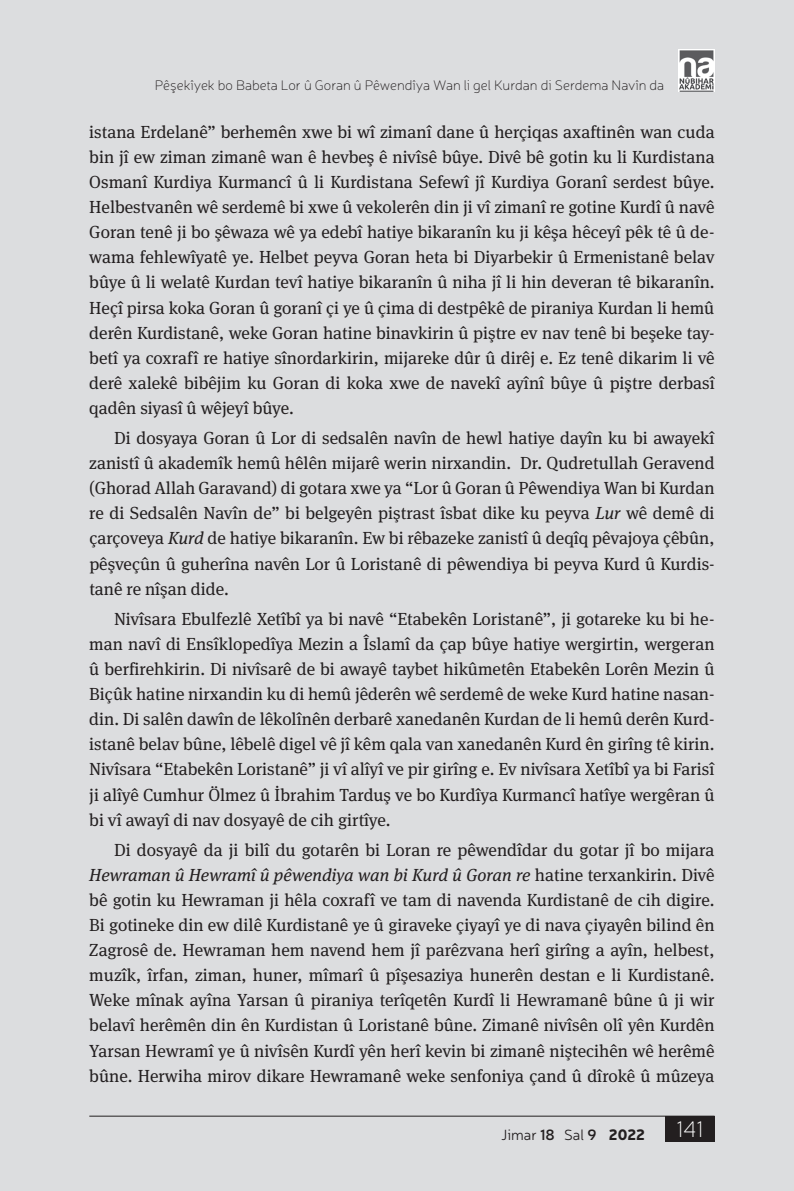
<style>
.page{position:relative;width:794px;height:1191px;background:#dcdddf}
.page>*{position:absolute;margin:0;border:0;box-sizing:border-box;transform-origin:0 0}
.t1{font:100 22.75px "Neris";color:#fff}
.t2{font:17.5px/25px "Meta Serif Pro";color:#231f20;text-align:justify}
.t3{font:300 14.88px "Neris";color:#231f20}
.t4{font:100 14px "Neris";color:#231f20}
.s1{font-style:italic}
.s2{font-weight:600}
.s3{font-weight:900}
</style>
<div class="page">
<div style="left:665px;top:1116px;width:49px;height:25px;background:#231f20"></div>
<img style="left:678px;top:49px;width:36px;height:43px">
<hr style="left:89px;top:1115px;width:625px;height:1px;background:#231f20">
<p class="t4" style="left:155px;top:76px;width:511px">Pêşekîyek bo Babeta Lor û Goran û Pêwendîya Wan li gel Kurdan di Serdema Navîn da</p>
<p class="t2" style="left:89px;top:118px;width:627px">istana Erdelanê” berhemên xwe bi wî zimanî dane û herçiqas axaftinên wan cuda bin jî ew ziman zimanê wan ê hevbeş ê nivîsê bûye. Divê bê gotin ku li Kurdistana Osmanî Kurdiya Kurmancî û li Kurdistana Sefewî jî Kurdiya Goranî serdest bûye.<br>Helbestvanên wê serdemê bi xwe û vekolerên din ji vî zimanî re gotine Kurdî û navê Goran tenê ji bo şêwaza wê ya edebî hatiye bikaranîn ku ji kêşa hêceyî pêk tê û de&shy;wama fehlewîyatê ye. Helbet peyva Goran heta bi Diyarbekir û Ermenistanê belav bûye û li welatê Kurdan tevî hatiye bikaranîn û niha jî li hin deveran tê bikaranîn.<br>Heçî pirsa koka Goran û goranî çi ye û çima di destpêkê de piraniya Kurdan li hemû derên Kurdistanê, weke Goran hatine binavkirin û piştre ev nav tenê bi beşeke tay&shy;betî ya coxrafî re hatiye sînordarkirin, mijareke dûr û dirêj e. Ez tenê dikarim li vê derê xalekê bibêjim ku Goran di koka xwe de navekî ayînî bûye û piştre derbasî qadên siyasî û wêjeyî bûye.</p>
<p class="t2" style="left:89px;top:424px;width:627px;text-indent:25px">Di dosyaya Goran û Lor di sedsalên navîn de hewl hatiye dayîn ku bi awayekî zanistî û akademîk hemû hêlên mijarê werin nirxandin. Dr. Qudretullah Geravend (Ghorad Allah Garavand) di gotara xwe ya “Lor û Goran û Pêwendiya Wan bi Kurdan re di Sedsalên Navîn de” bi belgeyên piştrast îsbat dike ku peyva <span class="s1">Lur</span> wê demê di çarçoveya <span class="s1">Kurd</span> de hatiye bikaranîn. Ew bi rêbazeke zanistî û deqîq pêvajoya çêbûn, pêşveçûn û guherîna navên Lor û Loristanê di pêwendiya bi peyva Kurd û Kurdis&shy;tanê re nîşan dide.</p>
<p class="t2" style="left:89px;top:605px;width:627px;text-indent:25px">Nivîsara Ebulfezlê Xetîbî ya bi navê “Etabekên Loristanê”, ji gotareke ku bi he&shy;man navî di Ensîklopedîya Mezin a Îslamî da çap bûye hatiye wergirtin, wergeran û berfirehkirin. Di nivîsarê de bi awayê taybet hikûmetên Etabekên Lorên Mezin û Biçûk hatine nirxandin ku di hemû jêderên wê serdemê de weke Kurd hatine nasan&shy;din. Di salên dawîn de lêkolînên derbarê xanedanên Kurdan de li hemû derên Kurd&shy;istanê belav bûne, lêbelê digel vê jî kêm qala van xanedanên Kurd ên girîng tê kirin.<br>Nivîsara “Etabekên Loristanê” ji vî alîyî ve pir girîng e. Ev nivîsara Xetîbî ya bi Farisî ji alîyê Cumhur Ölmez û İbrahim Tarduş ve bo Kurdîya Kurmancî hatîye wergêran û bi vî awayî di nav dosyayê de cih girtîye.</p>
<p class="t2" style="left:89px;top:836px;width:627px;text-indent:25px">Di dosyayê da ji bilî du gotarên bi Loran re pêwendîdar du gotar jî bo mijara <span class="s1">Hewraman û Hewramî û pêwendiya wan bi Kurd û Goran re</span> hatine terxankirin. Divê bê gotin ku Hewraman ji hêla coxrafî ve tam di navenda Kurdistanê de cih digire.<br>Bi gotineke din ew dilê Kurdistanê ye û giraveke çiyayî ye di nava çiyayên bilind ên Zagrosê de. Hewraman hem navend hem jî parêzvana herî girîng a ayîn, helbest, muzîk, îrfan, ziman, huner, mîmarî û pîşesaziya hunerên destan e li Kurdistanê.<br>Weke mînak ayîna Yarsan û piraniya terîqetên Kurdî li Hewramanê bûne û ji wir belavî herêmên din ên Kurdistan û Loristanê bûne. Zimanê nivîsên olî yên Kurdên Yarsan Hewramî ye û nivîsên Kurdî yên herî kevin bi zimanê niştecihên wê herêmê bûne. Herwiha mirov dikare Hewramanê weke senfoniya çand û dîrokê û mûzeya</p>
<p class="t3" style="left:501px;top:1125px;width:146px">Jimar <span class="s2">18</span> Sal <span class="s2">9</span> <span class="s3">2022</span></p>
<h1 class="t1" style="left:676px;top:1115px;width:28px">141</h1>
</div>
